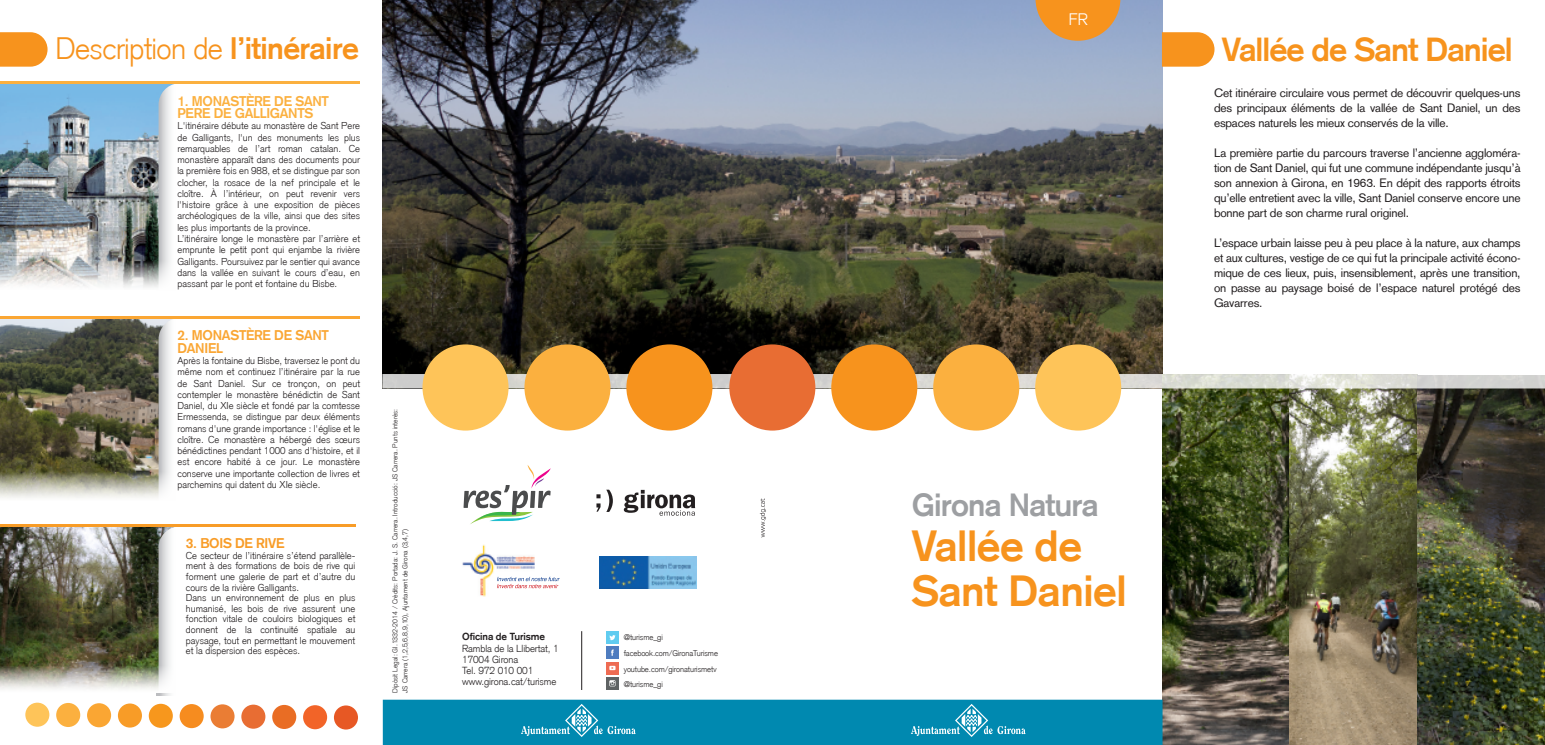
<style>
.page{position:relative;width:1545px;height:745px;background:#fff}
.page>*{position:absolute;margin:0;border:0;box-sizing:border-box;transform-origin:0 0}
.t1{font:700 42.5px/45px "Akzidenz Grotesk";letter-spacing:-.01em;color:#f7931d}
.t2{font:700 32.5px "Akzidenz Grotesk";letter-spacing:-.03em;color:#f7931d}
.t3{font:700 31.25px "Akzidenz Grotesk";letter-spacing:-.025em;color:#9d9fa2}
.t4{font:300 30.25px "Akzidenz Grotesk";letter-spacing:-.02em;color:#f7931d}
.t5{font:300 16.25px "Akzidenz Grotesk";color:#fff}
.t6{font:700 13.75px/12.5px "Akzidenz Grotesk";letter-spacing:-.02em;color:#fbb03f}
.t7{font:700 13.75px/12.5px "Akzidenz Grotesk";letter-spacing:-.02em;color:#faa633}
.t8{font:700 13.75px "Akzidenz Grotesk";letter-spacing:-.02em;color:#f89c27}
.t9{font:11.88px/15px "Akzidenz Grotesk";letter-spacing:-.015em;color:#231f20;text-align:justify}
.t10{font:300 10px/11.2px "Akzidenz Grotesk";letter-spacing:-.01em;color:#231f20}
.t11{font:700 10px "Akzidenz Grotesk";letter-spacing:-.01em;color:#231f20}
.t12{font:300 9.75px/11.2px "Akzidenz Grotesk";color:#231f20}
.t13{font:300 8px/15.6px "Akzidenz Grotesk";letter-spacing:-.01em;color:#231f20}
.t14{font:300 6.88px/10px "Akzidenz Grotesk";color:#231f20}
.s1{font-weight:700}
</style>
<div class="page">
<img style="left:383px;top:0;width:779px;height:374px">
<img style="left:0;top:83px;width:178px;height:177px">
<svg style="left:1162px;top:32px;width:52px;height:35px;background:#f79b2e"></svg>
<img style="left:1162px;top:388px;width:383px;height:356px">
<svg style="left:383px;top:699px;width:779px;height:45px;background:#0b8eb3"></svg>
<svg style="left:382px;top:374px;width:1163px;height:14px;background:#d9d9d4"></svg>
<div style="left:1035px;top:344px;width:86px;height:86px;background:#fec459;border-radius:50%"></div>
<div style="left:729px;top:344px;width:86px;height:86px;background:#e86d33;border-radius:50%"></div>
<div style="left:933px;top:344px;width:86px;height:86px;background:#fbb03f;border-radius:50%"></div>
<div style="left:831px;top:344px;width:86px;height:86px;background:#f7931d;border-radius:50%"></div>
<div style="left:422px;top:344px;width:87px;height:86px;background:#fec459;border-radius:50%"></div>
<div style="left:524px;top:344px;width:86px;height:86px;background:#fbb03f;border-radius:50%"></div>
<div style="left:626px;top:344px;width:86px;height:86px;background:#f7931d;border-radius:50%"></div>
<svg style="left:0;top:32px;width:48px;height:35px;background:#f79d33"></svg>
<svg style="left:1035px;top:0;width:85px;height:41px;background:#e09845"></svg>
<hr style="left:0;top:81px;width:360px;height:2px;background:#fbb03f">
<svg style="left:0;top:260px;width:170px;height:27px"></svg>
<svg style="left:760px;top:498px;width:6px;height:39px"></svg>
<img style="left:600px;top:556px;width:97px;height:32px">
<img style="left:462px;top:544px;width:78px;height:53px">
<svg style="left:497px;top:576px;width:63px;height:12px"></svg>
<svg style="left:464px;top:465px;width:87px;height:59px"></svg>
<svg style="left:596px;top:489px;width:17px;height:22px"></svg>
<svg style="left:624px;top:489px;width:71px;height:26px"></svg>
<div style="left:606px;top:630px;width:13px;height:13px;background:#60ccf0"></div>
<svg style="left:609px;top:635px;width:7px;height:4px"></svg>
<div style="left:606px;top:646px;width:13px;height:12px;background:#4e7cbf"></div>
<svg style="left:611px;top:649px;width:3px;height:6px"></svg>
<div style="left:606px;top:661px;width:13px;height:12px;background:#ee6b52"></div>
<svg style="left:609px;top:665px;width:7px;height:4px"></svg>
<div style="left:606px;top:676px;width:13px;height:13px;background:#5f6364"></div>
<svg style="left:609px;top:680px;width:6px;height:6px"></svg>
<hr style="left:581px;top:630px;width:1px;height:59px;background:#231f20">
<div style="left:334px;top:705px;width:24px;height:24px;background:#e75824;border-radius:50%"></div>
<div style="left:303px;top:704px;width:24px;height:24px;background:#f26428;border-radius:50%"></div>
<div style="left:272px;top:704px;width:24px;height:24px;background:#e96d24;border-radius:50%"></div>
<div style="left:241px;top:704px;width:24px;height:24px;background:#e86d33;border-radius:50%"></div>
<div style="left:210px;top:704px;width:25px;height:24px;background:#ea7d34;border-radius:50%"></div>
<div style="left:180px;top:703px;width:24px;height:24px;background:#f68c1f;border-radius:50%"></div>
<div style="left:149px;top:703px;width:24px;height:24px;background:#f7971d;border-radius:50%"></div>
<div style="left:118px;top:703px;width:24px;height:24px;background:#f89c27;border-radius:50%"></div>
<div style="left:87px;top:702px;width:24px;height:24px;background:#faa633;border-radius:50%"></div>
<div style="left:56px;top:702px;width:24px;height:24px;background:#fbb03f;border-radius:50%"></div>
<div style="left:25px;top:702px;width:24px;height:24px;background:#fec459;border-radius:50%"></div>
<img style="left:0;top:318px;width:178px;height:153px">
<hr style="left:0;top:316px;width:360px;height:2px;background:#faa633">
<svg style="left:0;top:471px;width:170px;height:27px;background:#b6b6a5"></svg>
<img style="left:0;top:526px;width:178px;height:138px">
<hr style="left:0;top:524px;width:356px;height:2px;background:#f89c27">
<svg style="left:0;top:664px;width:170px;height:25px;background:#b3b3a5"></svg>
<h3 class="t5" style="left:1069px;top:10px;width:20px">FR</h3>
<h3 class="t4" style="left:55px;top:31px;width:305px">Description de <span class="s1">l’itinéraire</span></h3>
<h2 class="t2" style="left:1222px;top:30px;width:292px">Vallée de Sant Daniel</h2>
<p class="t9" style="left:1214px;top:85px;width:308px">Cet itinéraire circulaire vous permet de découvrir quelques-uns des principaux éléments de la vallée de Sant Daniel, un des espaces naturels les mieux conservés de la ville.</p>
<p class="t9" style="left:1214px;top:145px;width:308px">La première partie du parcours traverse l’ancienne aggloméra&shy;tion de Sant Daniel, qui fut une commune indépendante jusqu’à son annexion à Girona, en 1963. En dépit des rapports étroits qu’elle entretient avec la ville, Sant Daniel conserve encore une bonne part de son charme rural originel.</p>
<p class="t9" style="left:1214px;top:235px;width:308px">L’espace urbain laisse peu à peu place à la nature, aux champs et aux cultures, vestige de ce qui fut la principale activité écono&shy;mique de ces lieux, puis, insensiblement, après une transition, on passe au paysage boisé de l’espace naturel protégé des Gavarres.</p>
<h3 class="t6" style="left:178px;top:94px;width:153px">1. MONASTÈRE DE SANT<br>PERE DE GALLIGANTS</h3>
<p class="t12" style="left:178px;top:120px;width:184px">L'itinéraire débute au monastère de Sant Pere de Galligants, l'un des monuments les plus remarquables de l’art roman catalan. Ce monastère apparaît dans des documents pour la première fois en 988, et se distingue par son clocher, la rosace de la nef principale et le cloître. À l’intérieur, on peut revenir vers l'histoire grâce à une exposition de pièces archéologiques de la ville, ainsi que des sites les plus importants de la province.<br>L’itinéraire longe le monastère par l’arrière et emprunte le petit pont qui enjambe la rivière Galligants. Poursuivez par le sentier qui avance dans la vallée en suivant le cours d’eau, en passant par le pont et fontaine du Bisbe.</p>
<h3 class="t7" style="left:178px;top:329px;width:153px">2. MONASTÈRE DE SANT<br>DANIEL</h3>
<p class="t12" style="left:178px;top:355px;width:184px;text-align:justify">Après la fontaine du Bisbe, traversez le pont du même nom et continuez l’itinéraire par la rue de Sant Daniel. Sur ce tronçon, on peut contempler le monastère bénédictin de Sant Daniel, du XIe siècle et fondé par la comtesse Ermessenda, se distingue par deux éléments romans d'une grande importance : l'église et le cloître. Ce monastère a hébergé des sœurs bénédictines pendant 1000 ans d'histoire, et il est encore habité à ce jour. Le monastère conserve une importante collection de livres et parchemins qui datent du XIe siècle.</p>
<p class="t14" style="left:390px;top:692px;width:285px;rotate:-90deg">Dipòsit Legal: GI.1332-2014 / Crèdits: Portada: J. S. Carrera. Introducció: JS Carrera. Punts interès:<br>JS Carrera (1,2,5,6,8,9,10), Ajuntament de Girona (3,4,7)</p>
<h3 class="t3" style="left:912px;top:486px;width:188px">Girona Natura</h3>
<h1 class="t1" style="left:912px;top:523px;width:217px">Vallée de<br>Sant Daniel</h1>
<h3 class="t8" style="left:186px;top:534px;width:100px">3. BOIS DE RIVE</h3>
<p class="t12" style="left:186px;top:549px;width:171px;line-height:10.6px">Ce secteur de l’itinéraire s’étend parallèle&shy;ment à des formations de bois de rive qui forment une galerie de part et d’autre du cours de la rivière Galligants.<br>Dans un environnement de plus en plus humanisé, les bois de rive assurent une fonction vitale de couloirs biologiques et donnent de la continuité spatiale au paysage, tout en permettant le mouvement et la dispersion des espèces.</p>
<p class="t11" style="left:462px;top:630px;width:84px">Oficina de Turisme</p>
<p class="t10" style="left:462px;top:642px;width:98px">Rambla de la Llibertat, 1<br>17004 Girona<br>Tel. 972 010 001 www.girona.cat/turisme</p>
<p class="t13" style="left:624px;top:629px;width:96px">@turisme_gi facebook.com/GironaTurisme youtube.com/gironaturismetv @turisme_gi</p>
</div>
